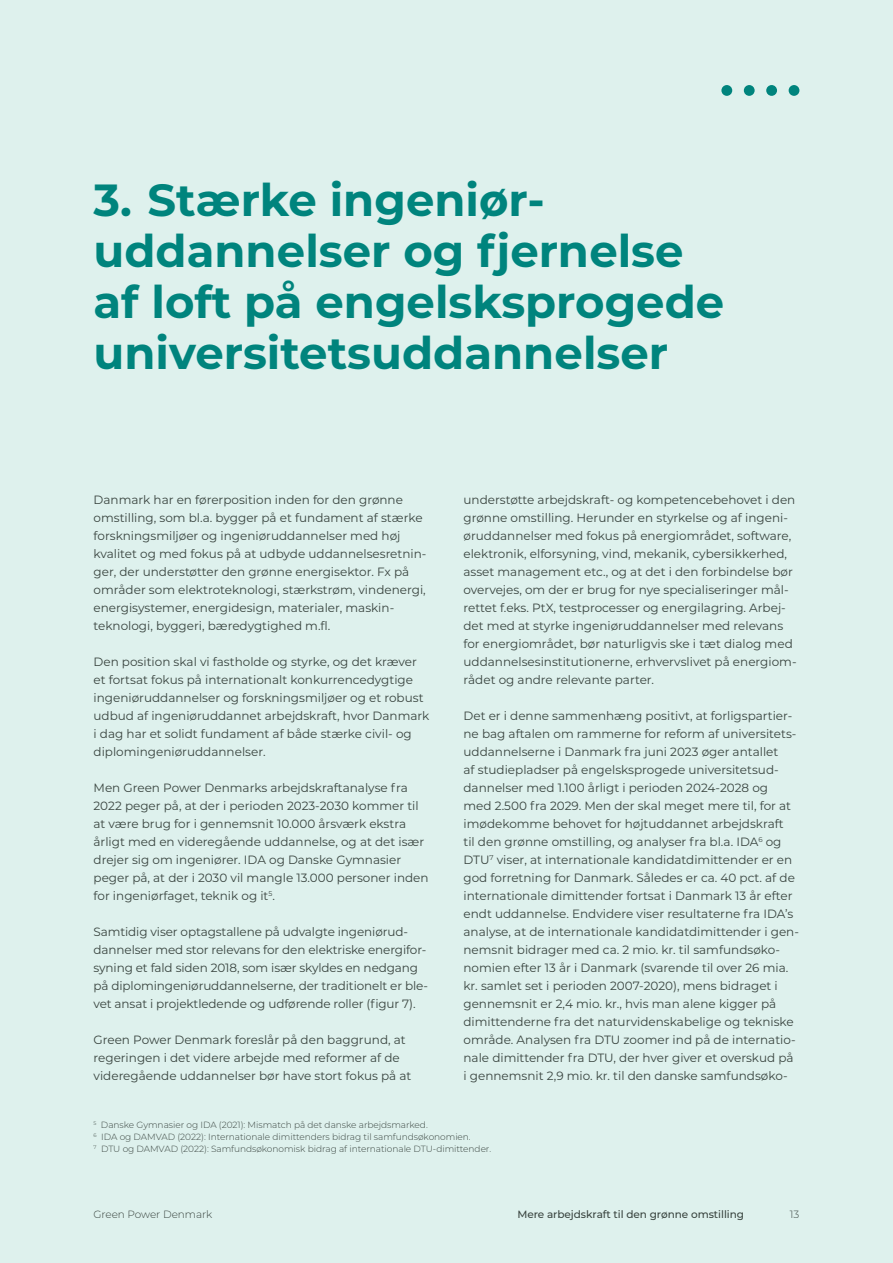
<style>
.page{position:relative;width:893px;height:1263px;background:#def1ed}
.page>*{position:absolute;margin:0;border:0;box-sizing:border-box;transform-origin:0 0}
.Rubrik_30_34{font:700 45px/51px "Montserrat";color:#00847d}
.Brød{font:12px/18px "Montserrat";color:#39443f}
.t1{font:500 10.5px "Montserrat";letter-spacing:-.005em;color:#39443f}
.t2{font:300 10.5px "Montserrat";letter-spacing:-.005em;color:#39443f}
.Note{font:300 9px "Montserrat";letter-spacing:-.005em;color:#39443f}
</style>
<div class="page">
<div style="left:721px;top:85px;width:11px;height:11px;background:#00847d;border-radius:50%"></div>
<div style="left:744px;top:85px;width:11px;height:11px;background:#00847d;border-radius:50%"></div>
<div style="left:766px;top:85px;width:11px;height:11px;background:#00847d;border-radius:50%"></div>
<div style="left:789px;top:85px;width:10px;height:11px;background:#00847d;border-radius:50%"></div>
<p class="Rubrik_30_34" style="left:94px;top:172px;width:632px">3. Stærke ingeniør&shy;uddannelser og fjernelse af loft på engelsksprogede universitetsuddannelser</p>
<p class="Brød" style="left:94px;top:490px;width:334px">Danmark har en førerposition inden for den grønne omstilling, som bl.a. bygger på et fundament af stærke forskningsmiljøer og ingeniøruddannelser med høj kvalitet og med fokus på at udbyde uddannelsesretnin&shy;ger, der understøtter den grønne energisektor. Fx på områder som elektroteknologi, stærkstrøm, vindenergi, energisystemer, energidesign, materialer, maskin&shy;teknologi, byggeri, bæredygtighed m.fl.</p>
<p class="Brød" style="left:94px;top:652px;width:337px">Den position skal vi fastholde og styrke, og det kræver et fortsat fokus på internationalt konkurrencedygtige ingeniøruddannelser og forskningsmiljøer og et robust udbud af ingeniøruddannet arbejdskraft, hvor Danmark i dag har et solidt fundament af både stærke civil- og diplomingeniøruddannelser.</p>
<p class="Brød" style="left:94px;top:778px;width:337px">Men Green Power Denmarks arbejdskraftanalyse fra 2022 peger på, at der i perioden 2023-2030 kommer til at være brug for i gennemsnit 10.000 årsværk ekstra årligt med en videregående uddannelse, og at det især drejer sig om ingeniører. IDA og Danske Gymnasier peger på, at der i 2030 vil mangle 13.000 personer inden for ingeniørfaget, teknik og it<sup>5</sup>.</p>
<p class="Brød" style="left:94px;top:922px;width:336px">Samtidig viser optagstallene på udvalgte ingeniørud&shy;dannelser med stor relevans for den elektriske energifor&shy;syning et fald siden 2018, som især skyldes en nedgang på diplomingeniøruddannelserne, der traditionelt er ble&shy;vet ansat i projektledende og udførende roller (figur 7).</p>
<p class="Brød" style="left:94px;top:1030px;width:319px">Green Power Denmark foreslår på den baggrund, at regeringen i det videre arbejde med reformer af de videregående uddannelser bør have stort fokus på at</p>
<p class="Brød" style="left:463px;top:490px;width:335px">understøtte arbejdskraft- og kompetencebehovet i den grønne omstilling. Herunder en styrkelse og af ingeni&shy;øruddannelser med fokus på energiområdet, software, elektronik, elforsyning, vind, mekanik, cybersikkerhed, asset management etc., og at det i den forbindelse bør overvejes, om der er brug for nye specialiseringer mål&shy;rettet f.eks. PtX, testprocesser og energilagring. Arbej&shy;det med at styrke ingeniøruddannelser med relevans for energiområdet, bør naturligvis ske i tæt dialog med uddannelsesinstitutionerne, erhvervslivet på energiom&shy;rådet og andre relevante parter.</p>
<p class="Brød" style="left:463px;top:706px;width:337px">Det er i denne sammenhæng positivt, at forligspartier&shy;ne bag aftalen om rammerne for reform af universitets&shy;uddannelserne i Danmark fra juni 2023 øger antallet<br>af studiepladser på engelsksprogede universitetsud&shy;dannelser med 1.100 årligt i perioden 2024-2028 og med 2.500 fra 2029. Men der skal meget mere til, for at imødekomme behovet for højtuddannet arbejdskraft<br>til den grønne omstilling, og analyser fra bl.a. IDA<sup>6</sup> og DTU<sup>7</sup> viser, at internationale kandidatdimittender er en god forretning for Danmark. Således er ca. 40 pct. af de internationale dimittender fortsat i Danmark 13 år efter endt uddannelse. Endvidere viser resultaterne fra IDA’s analyse, at de internationale kandidatdimittender i gen&shy;nemsnit bidrager med ca. 2 mio. kr. til samfundsøko&shy;nomien efter 13 år i Danmark (svarende til over 26 mia. kr. samlet set i perioden 2007-2020), mens bidraget i gennemsnit er 2,4 mio. kr., hvis man alene kigger på dimittenderne fra det naturvidenskabelige og tekniske område. Analysen fra DTU zoomer ind på de internatio&shy;nale dimittender fra DTU, der hver giver et overskud på i gennemsnit 2,9 mio. kr. til den danske samfundsøko-</p>
<p class="Note" style="left:94px;top:1119px;width:336px"><sup>5</sup> Danske Gymnasier og IDA (2021): Mismatch på det danske arbejdsmarked.</p>
<p class="Note" style="left:94px;top:1131px;width:379px"><sup>6</sup> IDA og DAMVAD (2022): Internationale dimittenders bidrag til samfundsøkonomien.</p>
<p class="Note" style="left:94px;top:1143px;width:399px"><sup>7</sup> DTU og DAMVAD (2022): Samfundsøkonomisk bidrag af internationale DTU-dimittender.</p>
<p class="t2" style="left:94px;top:1207px;width:120px">Green Power Denmark</p>
<p class="t1" style="left:517px;top:1207px;width:228px">Mere arbejdskraft til den grønne omstilling</p>
<p class="t2" style="left:790px;top:1207px;width:11px">13</p>
</div>
